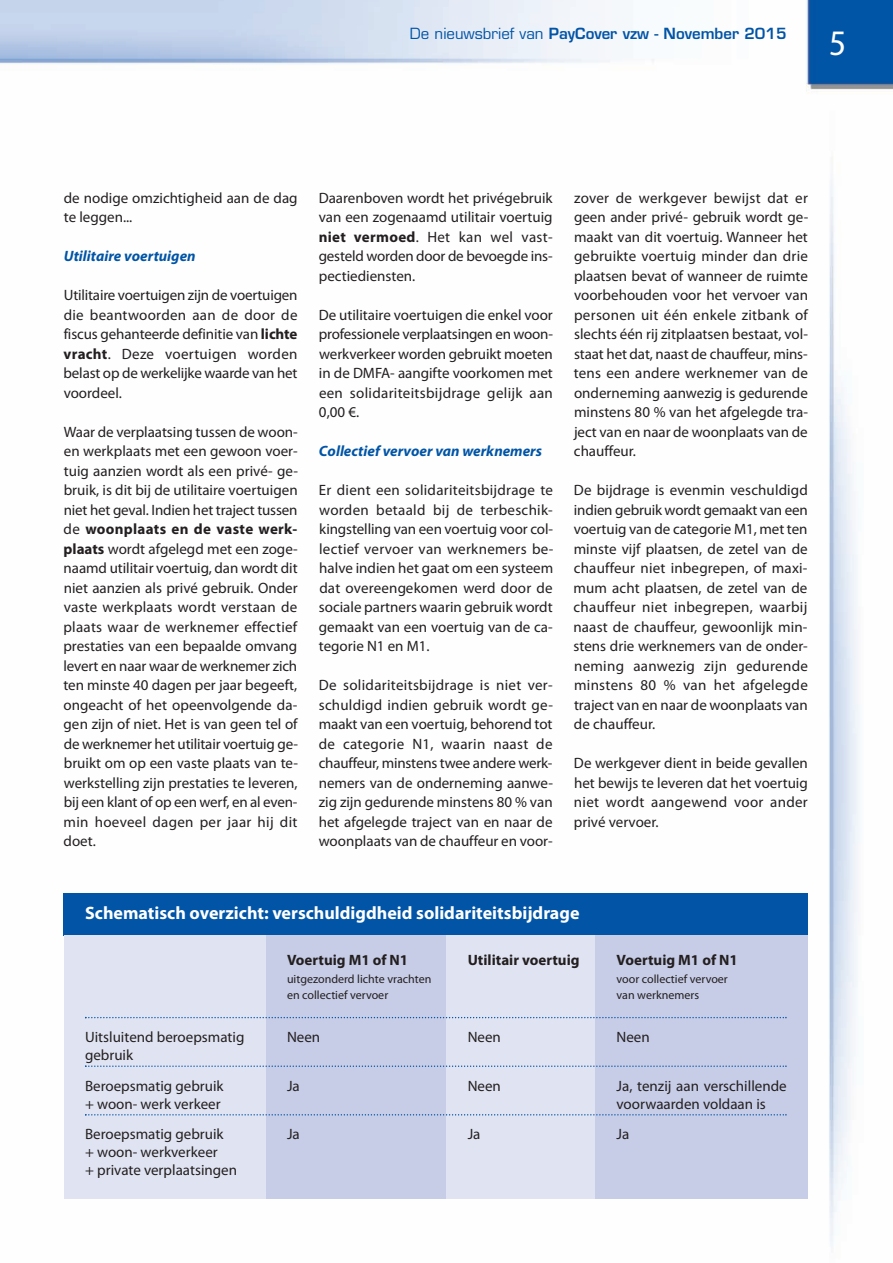
<style>
.page{position:relative;width:893px;height:1263px;background:#fff}
.page>*{position:absolute;margin:0;border:0;box-sizing:border-box;transform-origin:0 0}
.t1{font:semi-condensed 36px "Myriad Pro";color:#fff}
.t2{font:700 18px "Myriad Pro";color:#fff}
.t3{font:15px/19.5px "Myriad Pro";color:#231f20;text-align:justify}
.t4{font:italic 700 15px "Myriad Pro";color:#0154a6}
.t5{font:700 15px "Myriad Pro";color:#231f20}
.t6{font:600 15px "Eurostile LT Std";color:#0154a6}
.t7{font:12px "Myriad Pro";color:#231f20}
.s1{font-weight:400}
.s2{font-weight:700}
</style>
<div class="page">
<img style="left:0;top:0;width:893px;height:1247px">
<div style="left:64px;top:893px;width:744px;height:42px;background:#0154a6"></div>
<div style="left:64px;top:935px;width:202px;height:264px;background:#e0e4f2"></div>
<div style="left:266px;top:935px;width:180px;height:264px;background:#c7cde7"></div>
<div style="left:446px;top:935px;width:149px;height:264px;background:#e0e4f2"></div>
<div style="left:595px;top:935px;width:213px;height:264px;background:#c7cde7"></div>
<svg style="left:85px;top:1017px;width:702px;height:1px"></svg>
<svg style="left:85px;top:1065px;width:702px;height:2px"></svg>
<svg style="left:85px;top:1114px;width:702px;height:1px"></svg>
<p class="t6" style="left:410px;top:28px;width:378px"><span class="s1">De nieuwsbrief van</span> PayCover vzw - November 2015</p>
<h1 class="t1" style="left:829px;top:29px;width:19px">5</h1>
<p class="t3" style="left:64px;top:189px;width:235px">de nodige omzichtigheid aan de dag te leggen...</p>
<p class="t4" style="left:64px;top:250px;width:133px">Utilitaire voertuigen</p>
<p class="t3" style="left:64px;top:286px;width:235px">Utilitaire voertuigen zijn de voertuigen die beantwoorden aan de door de fiscus gehanteerde definitie van <span class="s2">lichte vracht</span>. Deze voertuigen worden belast op de werkelijke waarde van het voordeel.</p>
<p class="t3" style="left:63px;top:423px;width:236px">Waar de verplaatsing tussen de woon&shy;en werkplaats met een gewoon voer&shy;tuig aanzien wordt als een privé- ge&shy;bruik, is dit bij de utilitaire voertuigen niet het geval. Indien het traject tussen de <span class="s2">woonplaats en de vaste werk&shy;plaats</span> wordt afgelegd met een zoge&shy;naamd utilitair voertuig, dan wordt dit niet aanzien als privé gebruik. Onder vaste werkplaats wordt verstaan de plaats waar de werknemer effectief prestaties van een bepaalde omvang levert en naar waar de werknemer zich ten minste 40 dagen per jaar begeeft, ongeacht of het opeenvolgende da&shy;gen zijn of niet. Het is van geen tel of de werknemer het utilitair voertuig ge&shy;bruikt om op een vaste plaats van te&shy;werkstelling zijn prestaties te leveren, bij een klant of op een werf, en al even&shy;min hoeveel dagen per jaar hij dit doet.</p>
<p class="t3" style="left:319px;top:189px;width:235px">Daarenboven wordt het privégebruik van een zogenaamd utilitair voertuig <span class="s2">niet vermoed</span>. Het kan wel vast&shy;gesteld worden door de bevoegde ins&shy;pectiediensten.</p>
<p class="t3" style="left:319px;top:306px;width:236px">De utilitaire voertuigen die enkel voor professionele verplaatsingen en woon&shy;werkverkeer worden gebruikt moeten in de DMFA- aangifte voorkomen met een solidariteitsbijdrage gelijk aan 0,00 €.</p>
<p class="t4" style="left:319px;top:445px;width:225px">Collectief vervoer van werknemers</p>
<p class="t3" style="left:319px;top:481px;width:236px">Er dient een solidariteitsbijdrage te worden betaald bij de terbeschik&shy;kingstelling van een voertuig voor col&shy;lectief vervoer van werknemers be&shy;halve indien het gaat om een systeem dat overeengekomen werd door de sociale partners waarin gebruik wordt gemaakt van een voertuig van de ca&shy;tegorie N1 en M1.</p>
<p class="t3" style="left:319px;top:676px;width:236px">De solidariteitsbijdrage is niet ver&shy;schuldigd indien gebruik wordt ge&shy;maakt van een voertuig, behorend tot de categorie N1, waarin naast de chauffeur, minstens twee andere werk&shy;nemers van de onderneming aanwe&shy;zig zijn gedurende minstens 80 % van het afgelegde traject van en naar de woonplaats van de chauffeur en voor-</p>
<p class="t3" style="left:574px;top:189px;width:236px">zover de werkgever bewijst dat er geen ander privé- gebruik wordt ge&shy;maakt van dit voertuig. Wanneer het gebruikte voertuig minder dan drie plaatsen bevat of wanneer de ruimte voorbehouden voor het vervoer van personen uit één enkele zitbank of slechts één rij zitplaatsen bestaat, vol&shy;staat het dat, naast de chauffeur, mins&shy;tens een andere werknemer van de onderneming aanwezig is gedurende minstens 80 % van het afgelegde tra&shy;ject van en naar de woonplaats van de chauffeur.</p>
<p class="t3" style="left:573px;top:481px;width:236px">De bijdrage is evenmin veschuldigd indien gebruik wordt gemaakt van een voertuig van de categorie M1, met ten minste vijf plaatsen, de zetel van de chauffeur niet inbegrepen, of maxi&shy;mum acht plaatsen, de zetel van de chauffeur niet inbegrepen, waarbij naast de chauffeur, gewoonlijk min&shy;stens drie werknemers van de onder&shy;neming aanwezig zijn gedurende minstens 80 % van het afgelegde traject van en naar de woonplaats van de chauffeur.</p>
<p class="t3" style="left:574px;top:754px;width:235px">De werkgever dient in beide gevallen het bewijs te leveren dat het voertuig niet wordt aangewend voor ander privé vervoer.</p>
<p class="t2" style="left:85px;top:906px;width:496px">Schematisch overzicht: verschuldigdheid solidariteitsbijdrage</p>
<p class="t5" style="left:287px;top:954px;width:123px">Voertuig M1 of N1</p>
<p class="t5" style="left:468px;top:954px;width:113px">Utilitair voertuig</p>
<p class="t5" style="left:617px;top:954px;width:123px">Voertuig M1 of N1</p>
<p class="t7" style="left:287px;top:974px;width:146px">uitgezonderd lichte vrachten</p>
<p class="t7" style="left:617px;top:974px;width:113px">voor collectief vervoer</p>
<p class="t7" style="left:287px;top:990px;width:103px">en collectief vervoer</p>
<p class="t7" style="left:617px;top:990px;width:84px">van werknemers</p>
<p class="t3" style="left:85px;top:1028px;width:161px">Uitsluitend beroepsmatig</p>
<p class="t3" style="left:287px;top:1028px;width:35px">Neen</p>
<p class="t3" style="left:468px;top:1028px;width:35px">Neen</p>
<p class="t3" style="left:617px;top:1028px;width:35px">Neen</p>
<p class="t3" style="left:85px;top:1041px;width:140px;line-height:30.6px">gebruik<br>Beroepsmatig gebruik</p>
<p class="t3" style="left:287px;top:1077px;width:14px">Ja</p>
<p class="t3" style="left:468px;top:1077px;width:35px">Neen</p>
<p class="t3" style="left:617px;top:1077px;width:172px">Ja, tenzij aan verschillende</p>
<p class="t3" style="left:85px;top:1095px;width:137px">+ woon- werk verkeer</p>
<p class="t3" style="left:617px;top:1095px;width:151px">voorwaarden voldaan is</p>
<p class="t3" style="left:85px;top:1126px;width:140px">Beroepsmatig gebruik</p>
<p class="t3" style="left:287px;top:1126px;width:14px">Ja</p>
<p class="t3" style="left:468px;top:1126px;width:14px">Ja</p>
<p class="t3" style="left:617px;top:1126px;width:14px">Ja</p>
<p class="t3" style="left:85px;top:1144px;width:154px;line-height:18px">+ woon- werkverkeer<br>+ private verplaatsingen</p>
</div>
